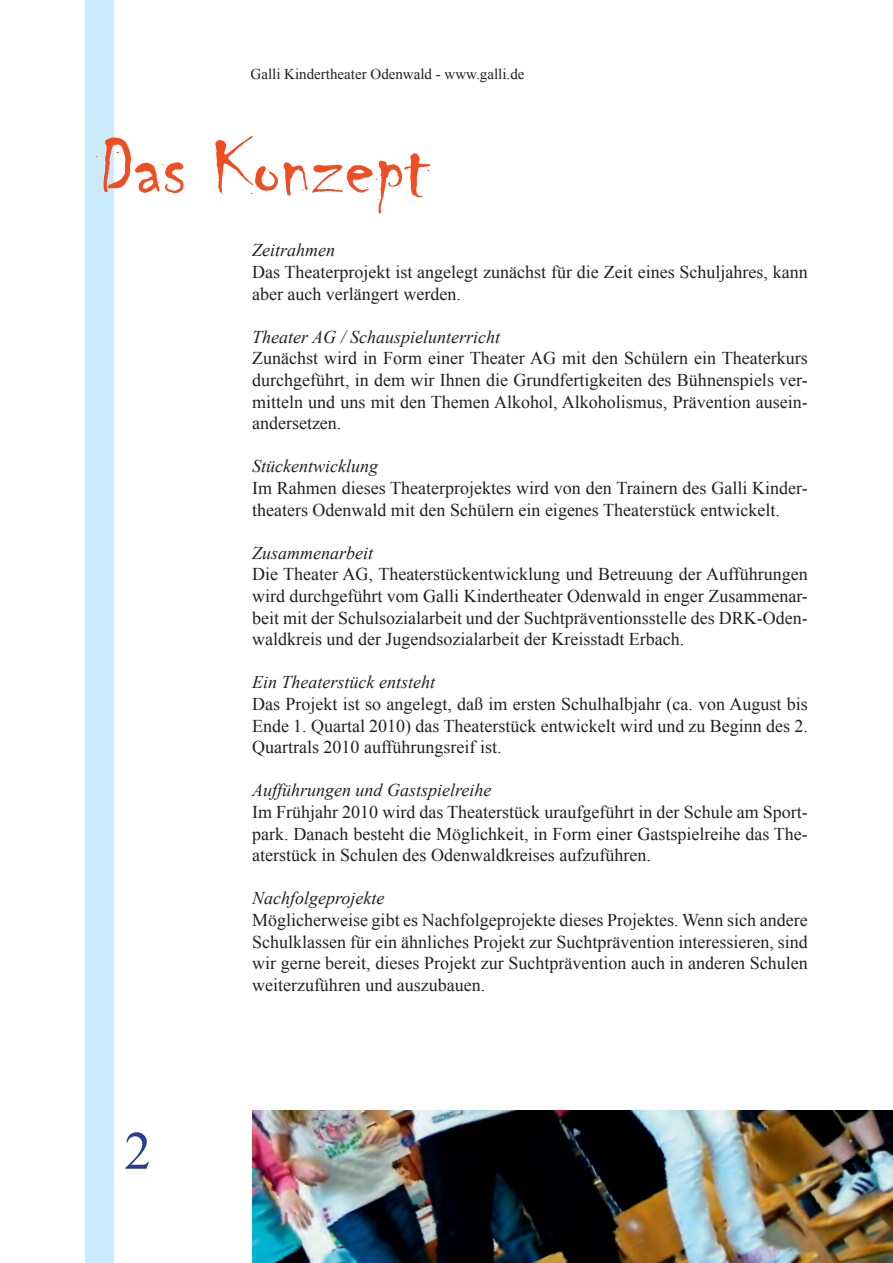
<style>
.page{position:relative;width:893px;height:1263px;background:#fff}
.page>*{position:absolute;margin:0;border:0;box-sizing:border-box;transform-origin:0 0}
.t1{font:90px "Chiller";color:#f04d22}
.t2{font:54px "Times New Roman";color:#253f8e}
.t3{font:18px/21.6px "Times New Roman";color:#231f20;text-align:justify}
.t4{font:italic 18px "Times New Roman";color:#231f20}
.t5{font:15px "Times New Roman";color:#231f20}
</style>
<div class="page">
<div style="left:86px;top:0;width:28px;height:1263px;background:#caebfb"></div>
<img style="left:252px;top:1111px;width:641px;height:151px">
<p class="t5" style="left:250px;top:64px;width:275px">Galli Kindertheater Odenwald - www.galli.de</p>
<h1 class="t1" style="left:98px;top:118px;width:334px">Das Konzept</h1>
<p class="t4" style="left:252px;top:238px;width:84px">Zeitrahmen</p>
<p class="t3" style="left:252px;top:261px;width:557px">Das Theaterprojekt ist angelegt zunächst für die Zeit eines Schuljahres, kann aber auch verlängert werden.</p>
<p class="t4" style="left:252px;top:324px;width:250px">Theater AG / Schauspielunterricht</p>
<p class="t3" style="left:252px;top:347px;width:557px">Zunächst wird in Form einer Theater AG mit den Schülern ein Theaterkurs durchgeführt, in dem wir Ihnen die Grundfertigkeiten des Bühnenspiels ver&shy;mitteln und uns mit den Themen Alkohol, Alkoholismus, Prävention ausein&shy;andersetzen.</p>
<p class="t4" style="left:252px;top:454px;width:127px">Stückentwicklung</p>
<p class="t3" style="left:252px;top:477px;width:557px">Im Rahmen dieses Theaterprojektes wird von den Trainern des Galli Kinder&shy;theaters Odenwald mit den Schülern ein eigenes Theaterstück entwickelt.</p>
<p class="t4" style="left:252px;top:540px;width:122px">Zusammenarbeit</p>
<p class="t3" style="left:252px;top:563px;width:557px">Die Theater AG, Theaterstückentwicklung und Betreuung der Aufführungen wird durchgeführt vom Galli Kindertheater Odenwald in enger Zusammenar&shy;beit mit der Schulsozialarbeit und der Suchtpräventionsstelle des DRK-Oden&shy;waldkreis und der Jugendsozialarbeit der Kreisstadt Erbach.</p>
<p class="t4" style="left:252px;top:670px;width:184px">Ein Theaterstück entsteht</p>
<p class="t3" style="left:252px;top:693px;width:557px">Das Projekt ist so angelegt, daß im ersten Schulhalbjahr (ca. von August bis Ende 1. Quartal 2010) das Theaterstück entwickelt wird und zu Beginn des 2.<br>Quartrals 2010 aufführungsreif ist.</p>
<p class="t4" style="left:252px;top:778px;width:241px">Aufführungen und Gastspielreihe</p>
<p class="t3" style="left:252px;top:801px;width:557px">Im Frühjahr 2010 wird das Theaterstück uraufgeführt in der Schule am Sport&shy;park. Danach besteht die Möglichkeit, in Form einer Gastspielreihe das The&shy;aterstück in Schulen des Odenwaldkreises aufzuführen.</p>
<p class="t4" style="left:252px;top:886px;width:134px">Nachfolgeprojekte</p>
<p class="t3" style="left:252px;top:909px;width:557px">Möglicherweise gibt es Nachfolgeprojekte dieses Projektes. Wenn sich andere Schulklassen für ein ähnliches Projekt zur Suchtprävention interessieren, sind wir gerne bereit, dieses Projekt zur Suchtprävention auch in anderen Schulen weiterzuführen und auszubauen.</p>
<h2 class="t2" style="left:124px;top:1114px;width:28px">2</h2>
</div>
